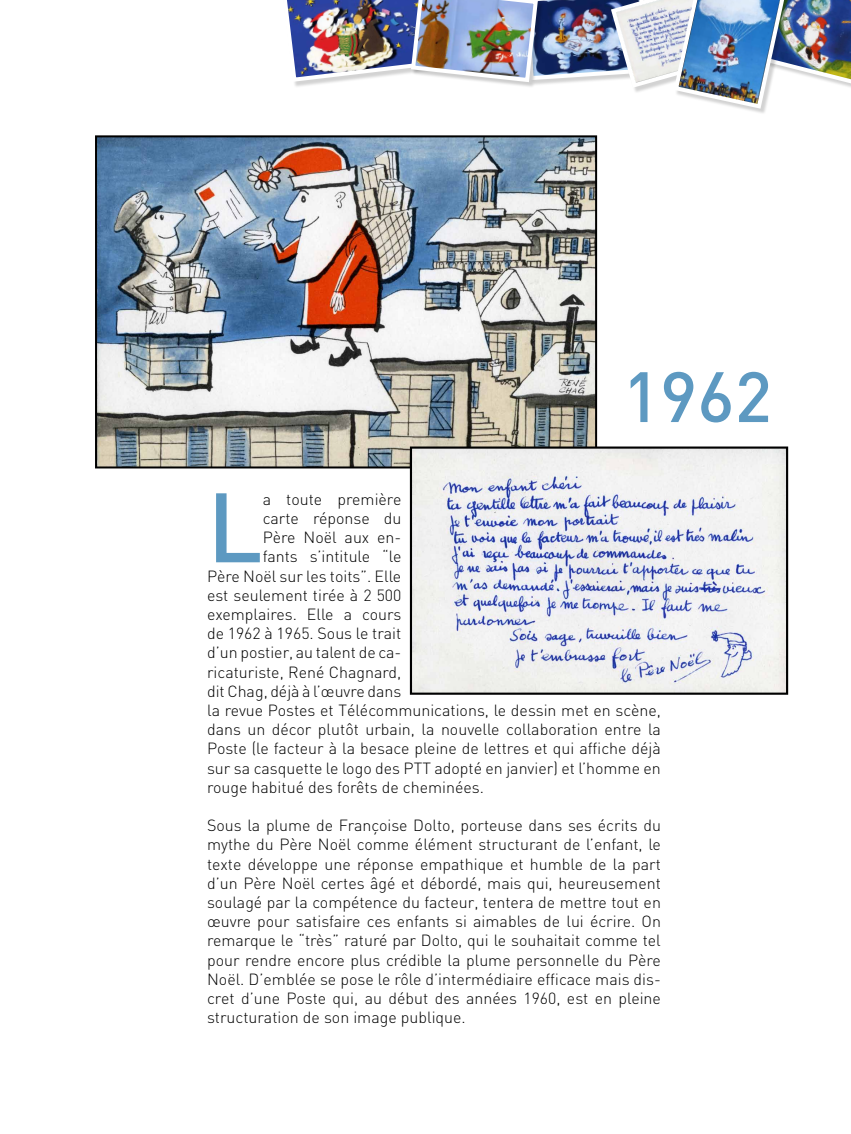
<style>
.page{position:relative;width:851px;height:1134px;background:#fff}
.page>*{position:absolute;margin:0;border:0;box-sizing:border-box;transform-origin:0 0}
.t1{font:500 96.9px "DIN";color:#5d99c1}
.t2{font:500 70px "DIN";color:#5d99c1}
.t3{font:300 16px/19.2px "DIN";color:#000;text-align:justify}
</style>
<div class="page">
<img style="left:287px;top:0;width:563px;height:111px">
<img style="left:98px;top:138px;width:496px;height:327px">
<div style="left:95px;top:135px;width:502px;height:333px;border:2px solid #000"></div>
<img style="left:413px;top:449px;width:372px;height:243px">
<div style="left:410px;top:446px;width:378px;height:249px;border:2px solid #000"></div>
<h2 class="t2" style="left:622px;top:352px;width:151px">1962</h2>
<h1 class="t1" style="left:207px;top:465px;width:57px">L</h1>
<p class="t3" style="left:263px;top:489px;width:140px">a toute première</p>
<p class="t3" style="left:263px;top:508px;width:140px">carte réponse du</p>
<p class="t3" style="left:263px;top:528px;width:140px">Père Noël aux en-</p>
<p class="t3" style="left:263px;top:547px;width:140px">fants s’intitule “le</p>
<p class="t3" style="left:207px;top:566px;width:196px">Père Noël sur les toits”. Elle</p>
<p class="t3" style="left:207px;top:585px;width:196px">est seulement tirée à 2 500</p>
<p class="t3" style="left:207px;top:604px;width:196px">exemplaires. Elle a cours</p>
<p class="t3" style="left:207px;top:624px;width:196px">de 1962 à 1965. Sous le trait</p>
<p class="t3" style="left:207px;top:643px;width:196px">d’un postier, au talent de ca-</p>
<p class="t3" style="left:207px;top:662px;width:196px">ricaturiste, René Chagnard,</p>
<p class="t3" style="left:207px;top:681px;width:196px">dit Chag, déjà à l’œuvre dans</p>
<p class="t3" style="left:207px;top:700px;width:455px">la revue Postes et Télécommunications, le dessin met en scène,</p>
<p class="t3" style="left:207px;top:720px;width:455px">dans un décor plutôt urbain, la nouvelle collaboration entre la</p>
<p class="t3" style="left:207px;top:739px;width:455px">Poste (le facteur à la besace pleine de lettres et qui affiche déjà</p>
<p class="t3" style="left:207px;top:758px;width:455px">sur sa casquette le logo des PTT adopté en janvier) et l’homme en</p>
<p class="t3" style="left:207px;top:777px;width:278px">rouge habitué des forêts de cheminées.</p>
<p class="t3" style="left:207px;top:816px;width:455px">Sous la plume de Françoise Dolto, porteuse dans ses écrits du mythe du Père Noël comme élément structurant de l’enfant, le texte développe une réponse empathique et humble de la part d’un Père Noël certes âgé et débordé, mais qui, heureusement soulagé par la compétence du facteur, tentera de mettre tout en œuvre pour satisfaire ces enfants si aimables de lui écrire. On remarque le “très” raturé par Dolto, qui le souhaitait comme tel pour rendre encore plus crédible la plume personnelle du Père Noël. D’emblée se pose le rôle d’intermédiaire efficace mais dis&shy;cret d’une Poste qui, au début des années 1960, est en pleine structuration de son image publique.</p>
</div>
